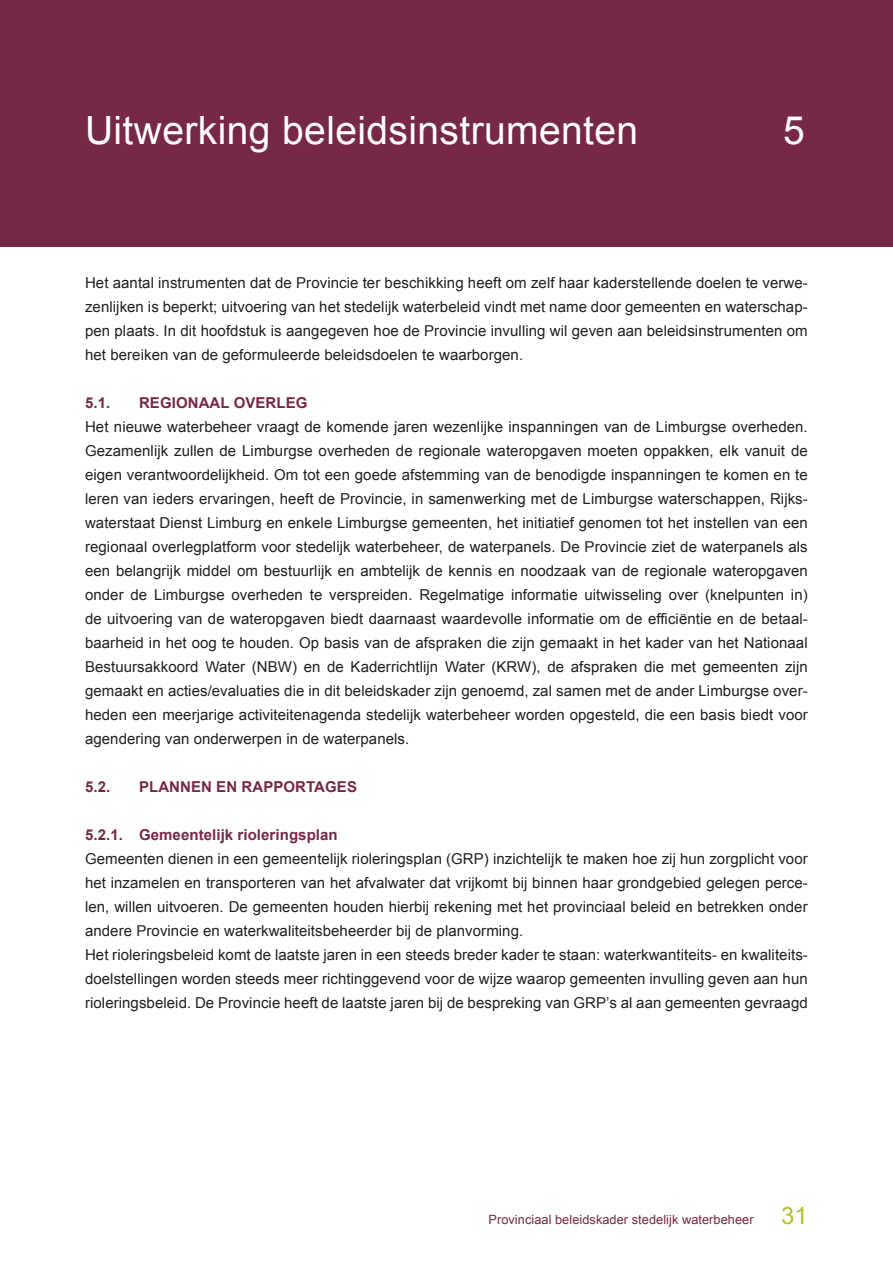
<style>
.page{position:relative;width:893px;height:1263px;background:#fff}
.page>*{position:absolute;margin:0;border:0;box-sizing:border-box;transform-origin:0 0}
.t1{font:39px "Arial";letter-spacing:.01em;color:#fff}
.t2{font:15px/24px "Arial";letter-spacing:.005em;color:#231f20;text-align:justify}
.t3{font:700 15px "Arial";letter-spacing:.005em;color:#782847}
.t4{font:12.75px "Arial";letter-spacing:.005em;color:#782847}
.s1{font-size:24px;color:#b1c428}
</style>
<div class="page">
<div style="left:0;top:0;width:893px;height:247px;background:#782847"></div>
<h1 class="t1" style="left:85px;top:108px;width:555px">Uitwerking beleidsinstrumenten</h1>
<h1 class="t1" style="left:783px;top:108px;width:23px">5</h1>
<p class="t2" style="left:85px;top:271px;width:724px">Het aantal instrumenten dat de Provincie ter beschikking heeft om zelf haar kaderstellende doelen te verwe&shy;zenlijken is beperkt; uitvoering van het stedelijk waterbeleid vindt met name door gemeenten en waterschap&shy;pen plaats. In dit hoofdstuk is aangegeven hoe de Provincie invulling wil geven aan beleidsinstrumenten om het bereiken van de geformuleerde beleidsdoelen te waarborgen.</p>
<p class="t3" style="left:85px;top:394px;width:27px">5.1.</p>
<p class="t3" style="left:139px;top:394px;width:170px">REGIONAAL OVERLEG</p>
<p class="t2" style="left:85px;top:415px;width:724px">Het nieuwe waterbeheer vraagt de komende jaren wezenlijke inspanningen van de Limburgse overheden.<br>Gezamenlijk zullen de Limburgse overheden de regionale wateropgaven moeten oppakken, elk vanuit de eigen verantwoordelijkheid. Om tot een goede afstemming van de benodigde inspanningen te komen en te leren van ieders ervaringen, heeft de Provincie, in samenwerking met de Limburgse waterschappen, Rijks&shy;waterstaat Dienst Limburg en enkele Limburgse gemeenten, het initiatief genomen tot het instellen van een regionaal overlegplatform voor stedelijk waterbeheer, de waterpanels. De Provincie ziet de waterpanels als een belangrijk middel om bestuurlijk en ambtelijk de kennis en noodzaak van de regionale wateropgaven onder de Limburgse overheden te verspreiden. Regelmatige informatie uitwisseling over (knelpunten in) de uitvoering van de wateropgaven biedt daarnaast waardevolle informatie om de efficiëntie en de betaal&shy;baarheid in het oog te houden. Op basis van de afspraken die zijn gemaakt in het kader van het Nationaal Bestuursakkoord Water (NBW) en de Kaderrichtlijn Water (KRW), de afspraken die met gemeenten zijn gemaakt en acties/evaluaties die in dit beleidskader zijn genoemd, zal samen met de ander Limburgse over&shy;heden een meerjarige activiteitenagenda stedelijk waterbeheer worden opgesteld, die een basis biedt voor agendering van onderwerpen in de waterpanels.</p>
<p class="t3" style="left:85px;top:778px;width:27px">5.2.</p>
<p class="t3" style="left:139px;top:778px;width:219px">PLANNEN EN RAPPORTAGES</p>
<p class="t3" style="left:85px;top:826px;width:254px">5.2.1. Gemeentelijk rioleringsplan</p>
<p class="t2" style="left:85px;top:847px;width:724px;text-align:left">Gemeenten dienen in een gemeentelijk rioleringsplan (GRP) inzichtelijk te maken hoe zij hun zorgplicht voor het inzamelen en transporteren van het afvalwater dat vrijkomt bij binnen haar grondgebied gelegen perce&shy;len, willen uitvoeren. De gemeenten houden hierbij rekening met het provinciaal beleid en betrekken onder andere Provincie en waterkwaliteitsbeheerder bij de planvorming.<br>Het rioleringsbeleid komt de laatste jaren in een steeds breder kader te staan: waterkwantiteits- en kwaliteits&shy;doelstellingen worden steeds meer richtinggevend voor de wijze waarop gemeenten invulling geven aan hun rioleringsbeleid. De Provincie heeft de laatste jaren bij de bespreking van GRP’s al aan gemeenten gevraagd</p>
<p class="t4" style="left:488px;top:1212px;width:321px">Provinciaal beleidskader stedelijk waterbeheer <span class="s1">31</span></p>
</div>
